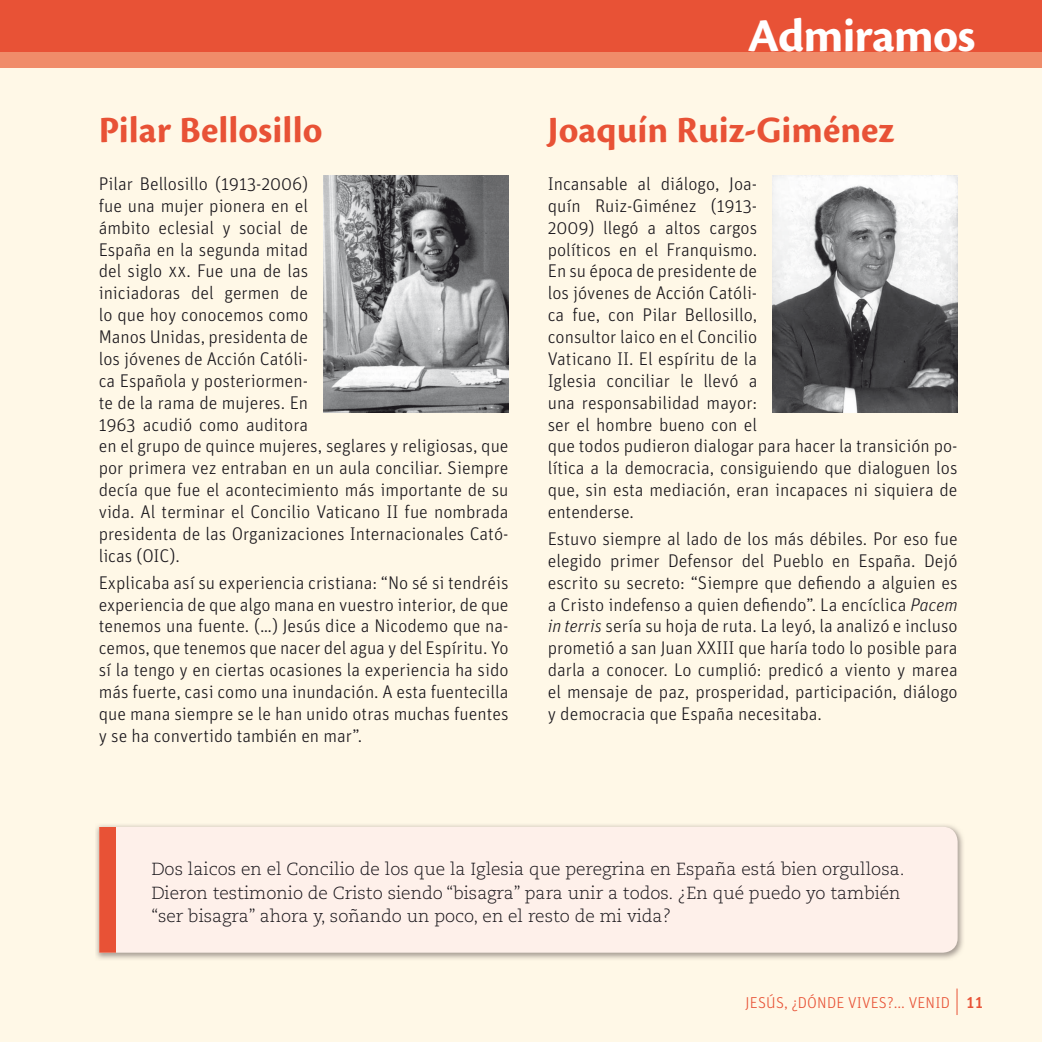
<style>
.page{position:relative;width:1042px;height:1042px;background:#fff}
.page>*{position:absolute;margin:0;border:0;box-sizing:border-box;transform-origin:0 0}
.t1{font:700 49px "Cronos Pro";letter-spacing:-.02em;color:#fff}
.t2{font:700 38.5px "Cronos Pro";color:#e85236}
.t3{font:300 18.38px/21.9px "Unit Pro";color:#1a171c}
.t4{font:300 17.5px/23.6px "Caecilia LT Std";color:#1a171c}
.t5{font:300 15.75px "Unit Pro";letter-spacing:.01em;color:#e85236}
.s1{font-style:italic}
.s2{font-weight:500}
</style>
<div class="page">
<div style="left:0;top:33px;width:1042px;height:1009px;background:#fff8e7"></div>
<div style="left:0;top:39px;width:1042px;height:29px;background:#f08c6a"></div>
<div style="left:0;top:0;width:1042px;height:52px;background:#e85236"></div>
<svg style="left:956px;top:988px;width:1px;height:27px"></svg>
<img style="left:96px;top:825px;width:867px;height:134px">
<svg style="left:116px;top:827px;width:841px;height:125px"></svg>
<div style="left:99px;top:827px;width:17px;height:125px;background:#e85236"></div>
<img style="left:323px;top:175px;width:185px;height:238px">
<img style="left:772px;top:175px;width:185px;height:238px">
<h2 class="t2" style="left:99px;top:116px;width:225px">Pilar Bellosillo</h2>
<p class="t3" style="left:99px;top:174px;width:411px">Pilar Bellosillo (1913-2006)<br>fue una mujer pionera en el<br>ámbito eclesial y social de<br>España en la segunda mitad<br>del siglo xx. Fue una de las<br>iniciadoras del germen de<br>lo que hoy conocemos como<br>Manos Unidas, presidenta de<br>los jóvenes de Acción Católi-<br>ca Española y posteriormen-<br>te de la rama de mujeres. En<br>1963 acudió como auditora<br>en el grupo de quince mujeres, seglares y religiosas, que por primera vez entraban en un aula conciliar. Siempre decía que fue el acontecimiento más importante de su vida. Al terminar el Concilio Vaticano II fue nombrada presidenta de las Organizaciones Internacionales Cató&shy;licas (OIC).</p>
<p class="t3" style="left:99px;top:573px;width:411px;text-align:justify">Explicaba así su experiencia cristiana: “No sé si tendréis experiencia de que algo mana en vuestro interior, de que tenemos una fuente. (…) Jesús dice a Nicodemo que na&shy;cemos, que tenemos que nacer del agua y del Espíritu. Yo sí la tengo y en ciertas ocasiones la experiencia ha sido más fuerte, casi como una inundación. A esta fuentecilla que mana siempre se le han unido otras muchas fuentes y se ha convertido también en mar”.</p>
<h1 class="t1" style="left:748px;top:17px;width:229px">Admiramos</h1>
<h2 class="t2" style="left:548px;top:116px;width:348px">Joaquín Ruiz-Giménez</h2>
<p class="t3" style="left:548px;top:174px;width:411px">Incansable al diálogo, Joa-<br>quín Ruiz-Giménez (1913-<br>2009) llegó a altos cargos<br>políticos en el Franquismo.<br>En su época de presidente de<br>los jóvenes de Acción Católi-<br>ca fue, con Pilar Bellosillo,<br>consultor laico en el Concilio<br>Vaticano II. El espíritu de la<br>Iglesia conciliar le llevó a<br>una responsabilidad mayor:<br>ser el hombre bueno con el<br>que todos pudieron dialogar para hacer la transición po&shy;lítica a la democracia, consiguiendo que dialoguen los que, sin esta mediación, eran incapaces ni siquiera de entenderse.</p>
<p class="t3" style="left:548px;top:529px;width:411px;text-align:justify">Estuvo siempre al lado de los más débiles. Por eso fue elegido primer Defensor del Pueblo en España. Dejó escrito su secreto: “Siempre que defiendo a alguien es a Cristo indefenso a quien defiendo”. La encíclica <span class="s1">Pacem in terris</span> sería su hoja de ruta. La leyó, la analizó e incluso prometió a san Juan XXIII que haría todo lo posible para darla a conocer. Lo cumplió: predicó a viento y marea el mensaje de paz, prosperidad, participación, diálogo y democracia que España necesitaba.</p>
<p class="t4" style="left:151px;top:859px;width:755px">Dos laicos en el Concilio de los que la Iglesia que peregrina en España está bien orgullosa.<br>Dieron testimonio de Cristo siendo “bisagra” para unir a todos. ¿En qué puedo yo también “ser bisagra” ahora y, soñando un poco, en el resto de mi vida?</p>
<p class="t5" style="left:745px;top:997px;width:239px">JESÚS, ¿DÓNDE VIVES?... VENID <span class="s2">11</span></p>
</div>
